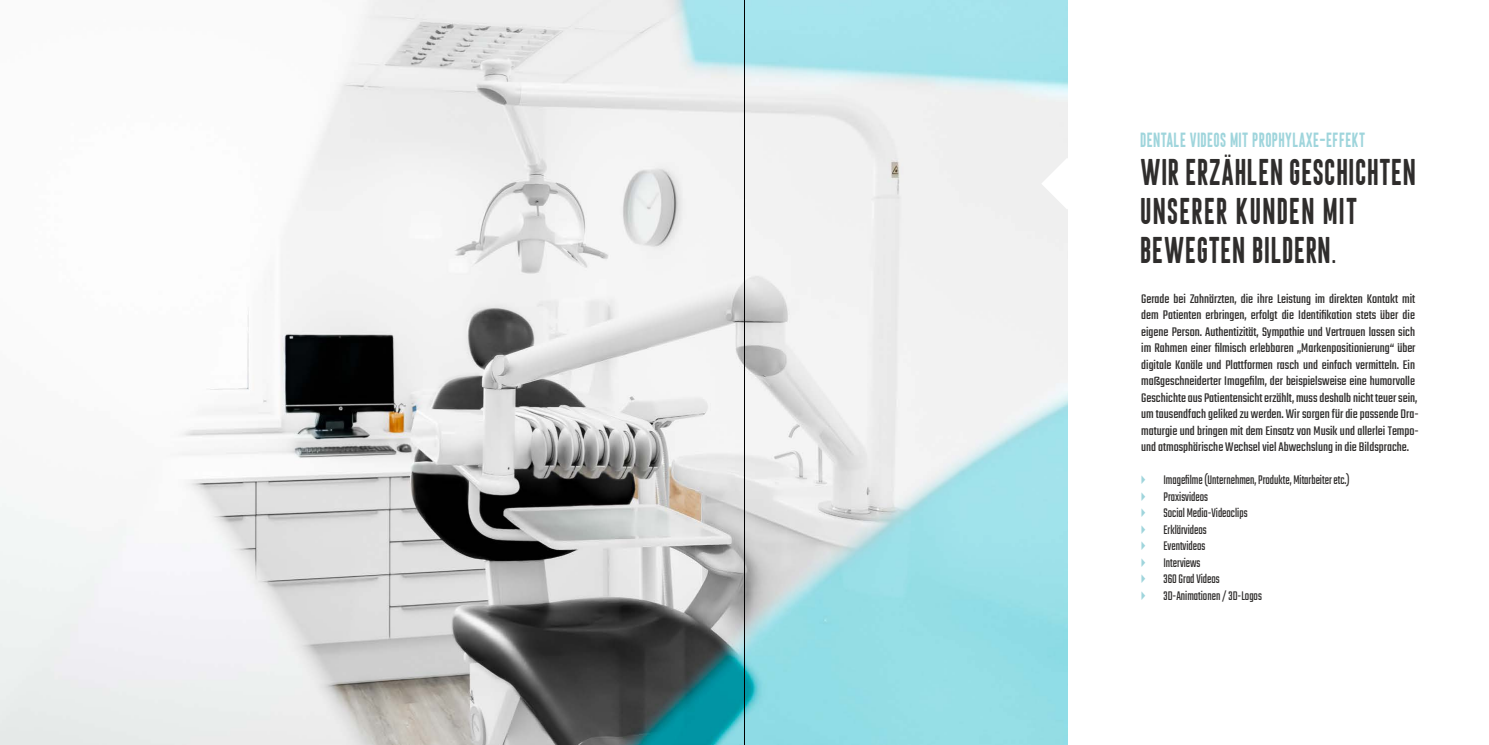
<style>
.page{position:relative;width:1489px;height:745px;background:#fff}
.page>*{position:absolute;margin:0;border:0;box-sizing:border-box;transform-origin:0 0}
.t1{font:36.25px/38.8px "Havana Sunset Sans Filled";letter-spacing:.02em;color:#2f2d2c;scale:.87 1}
.t2{font:20px "Havana Sunset Sans Filled";letter-spacing:.02em;color:#9fd5dc;scale:.87 1}
.t3{font:13.75px/16.5px "Teko";color:#2f2d2c}
.t4{font:13.75px/16.5px "Teko";color:#2f2d2c;scale:.87 1}
</style>
<div class="page">
<img style="left:0;top:0;width:1067px;height:744px">
<svg style="left:1041px;top:158px;width:26px;height:51px"></svg>
<hr style="left:744px;top:0;width:1px;height:744px;background:#000">
<h2 class="t2" style="left:1140px;top:129px;width:260px">DENTALE VIDEOS MIT PROPHYLAXE-EFFEKT</h2>
<h1 class="t1" style="left:1140px;top:152px;width:318px">WIR ERZÄHLEN GESCHICHTEN<br>UNSERER KUNDEN MIT<br>BEWEGTEN BILDERN.</h1>
<p class="t3" style="left:1141px;top:291px;width:279px">Gerade bei Zahnärzten, die ihre Leistung im direkten Kontakt mit dem Patienten erbringen, erfolgt die Identifikation stets über die eigene Person. Authentizität, Sympathie und Vertrauen lassen sich im Rahmen einer filmisch erlebbaren „Markenpositionierung“ über digitale Kanäle und Plattformen rasch und einfach vermitteln. Ein maßgeschneiderter Imagefilm, der beispielsweise eine humorvolle Geschichte aus Patientensicht erzählt, muss deshalb nicht teuer sein, um tausendfach geliked zu werden. Wir sorgen für die passende Dra&shy;maturgie und bringen mit dem Einsatz von Musik und allerlei Tempo&shy;und atmosphärische Wechsel viel Abwechslung in die Bildsprache.</p>
<p class="t4" style="left:1163px;top:472px;width:216px">Imagefilme (Unternehmen, Produkte, Mitarbeiter etc.)<br>Praxisvideos<br>Social Media-Videoclips<br>Erklärvideos<br>Eventvideos<br>Interviews<br>360 Grad Videos<br>3D-Animationen / 3D-Logos</p>
</div>
